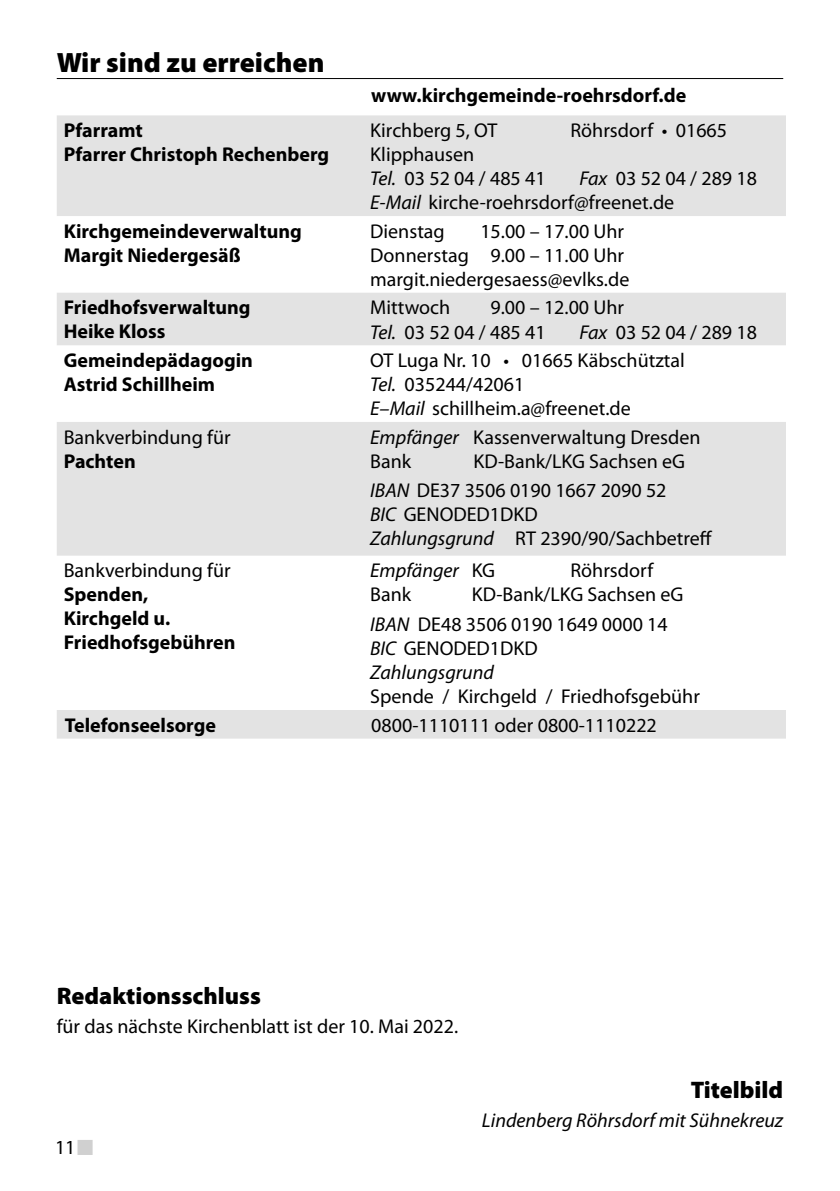
<style>
.page{position:relative;width:840px;height:1191px;background:#fff}
.page>*{position:absolute;margin:0;border:0;box-sizing:border-box;transform-origin:0 0}
.t1{font:900 28px "Myriad Pro";color:#000}
.t2{font:900 24px "Myriad Pro";color:#000}
.t3{font:20px/24px "Myriad Pro";color:#000}
.t4{font:700 20px/24px "Myriad Pro";color:#000}
.t5{font:italic 20px/24px "Myriad Pro";color:#000}
.s1{font-style:italic}
.s2{font-style:normal}
.s3{color:#d0d0d0}
</style>
<div class="page">
<hr style="left:57px;top:78px;width:725px;height:1px;background:#000">
<svg style="left:57px;top:115px;width:728px;height:623px;fill:#e3e3e3"></svg>
<h1 class="t1" style="left:57px;top:44px;width:269px">Wir sind zu erreichen</h1>
<p class="t4" style="left:371px;top:82px;width:316px">www.kirchgemeinde-roehrsdorf.de</p>
<p class="t4" style="left:64px;top:118px;width:267px">Pfarramt<br>Pfarrer Christoph Rechenberg</p>
<p class="t3" style="left:370px;top:118px;width:129px">Kirchberg 5, OT</p>
<p class="t3" style="left:570px;top:118px;width:158px">Röhrsdorf • 01665</p>
<p class="t3" style="left:370px;top:142px;width:177px">Klipphausen<br><span class="s1">Tel.</span> 03 52 04 / 485 41</p>
<p class="t3" style="left:370px;top:166px;width:388px;text-indent:209px"><span class="s1">Fax</span> 03 52 04 / 289 18<br><span class="s1">E-Mail</span> kirche-roehrsdorf@freenet.de</p>
<p class="t4" style="left:64px;top:218px;width:239px">Kirchgemeindeverwaltung<br>Margit Niedergesäß</p>
<p class="t3" style="left:370px;top:219px;width:76px">Dienstag</p>
<p class="t3" style="left:370px;top:219px;width:260px;text-indent:110px">15.00 – 17.00 Uhr<br>Donnerstag 9.00 – 11.00 Uhr margit.niedergesaess@evlks.de</p>
<p class="t4" style="left:64px;top:295px;width:188px">Friedhofsverwaltung<br>Heike Kloss</p>
<p class="t3" style="left:370px;top:295px;width:81px">Mittwoch</p>
<p class="t3" style="left:370px;top:295px;width:255px;text-indent:120px">9.00 – 12.00 Uhr<br><span class="s1">Tel.</span> 03 52 04 / 485 41</p>
<p class="t3" style="left:579px;top:319px;width:179px"><span class="s1">Fax</span> 03 52 04 / 289 18</p>
<p class="t4" style="left:64px;top:348px;width:190px">Gemeindepädagogin<br>Astrid Schillheim</p>
<p class="t3" style="left:370px;top:348px;width:316px">OT Luga Nr. 10 • 01665 Käbschütztal<br><span class="s1">Tel.</span> 035244/42061<br><span class="s1">E–Mail</span> schillheim.a@freenet.de</p>
<p class="t3" style="left:64px;top:425px;width:168px">Bankverbindung für</p>
<p class="t4" style="left:64px;top:448px;width:73px">Pachten</p>
<p class="t3" style="left:370px;top:425px;width:331px"><span class="s1">Empfänger</span> Kassenverwaltung Dresden<br>Bank</p>
<p class="t3" style="left:370px;top:446px;width:316px;line-height:29.6px;text-indent:103px">KD-Bank/LKG Sachsen eG<br><span class="s1">IBAN</span> DE37 3506 0190 1667 2090 52</p>
<p class="t3" style="left:370px;top:502px;width:343px"><span class="s1">BIC</span> GENODED1DKD<br><span class="s1">Zahlungsgrund</span> RT 2390/90/Sachbetreff</p>
<p class="t3" style="left:64px;top:558px;width:168px">Bankverbindung für</p>
<p class="t4" style="left:64px;top:582px;width:173px">Spenden,<br>Kirchgeld u.<br>Friedhofsgebühren</p>
<p class="t5" style="left:370px;top:558px;width:126px">Empfänger <span class="s2">KG</span></p>
<p class="t3" style="left:570px;top:558px;width:84px">Röhrsdorf</p>
<p class="t3" style="left:370px;top:582px;width:42px">Bank</p>
<p class="t3" style="left:370px;top:579px;width:314px;line-height:29.6px;text-indent:102px">KD-Bank/LKG Sachsen eG<br><span class="s1">IBAN</span> DE48 3506 0190 1649 0000 14</p>
<p class="t5" style="left:370px;top:636px;width:169px">BIC <span class="s2">GENODED1DKD<br></span>Zahlungsgrund</p>
<p class="t3" style="left:370px;top:684px;width:331px">Spende / Kirchgeld / Friedhofsgebühr</p>
<p class="t4" style="left:65px;top:712px;width:153px">Telefonseelsorge</p>
<p class="t3" style="left:371px;top:713px;width:287px">0800-1110111 oder 0800-1110222</p>
<p class="t2" style="left:57px;top:979px;width:205px">Redaktionsschluss</p>
<p class="t3" style="left:57px;top:1014px;width:402px">für das nächste Kirchenblatt ist der 10. Mai 2022.</p>
<p class="t3" style="left:55px;top:1135px;width:41px">11<span class="s3">■</span></p>
<p class="t2" style="left:690px;top:1073px;width:94px">Titelbild</p>
<p class="t5" style="left:481px;top:1108px;width:303px">Lindenberg Röhrsdorf mit Sühnekreuz</p>
</div>
